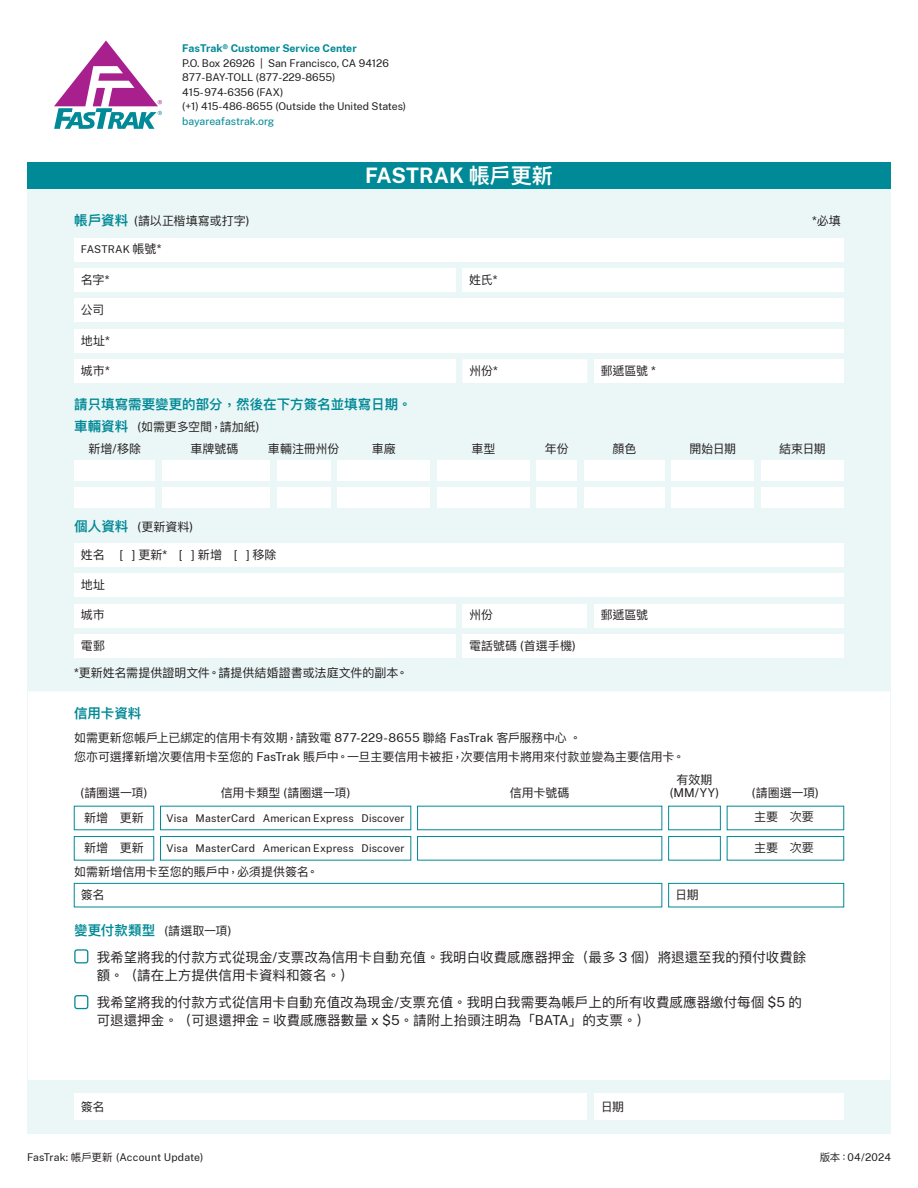
<style>
.page{position:relative;width:918px;height:1188px;background:#fff}
.page>*{position:absolute;margin:0;border:0;box-sizing:border-box;transform-origin:0 0}
.t1{font:700 21px "Public Sans";color:#fff}
.t2{font:13.5px/27px "Ping Fang HK";color:#231f20}
.t3{font:600 13.5px "Ping Fang HK";color:#008996}
.t4{font:12px/18.9px "Ping Fang HK";letter-spacing:-.005em;color:#231f20}
.t5{font:12px "Public Sans";color:#231f20}
.t6{font:10.5px/14.7px "Public Sans";letter-spacing:.005em;color:#231f20}
.t7{font:700 10.5px "Public Sans";color:#008996}
.t8{font:10.5px "Public Sans";letter-spacing:-.005em;color:#008996}
.s1{font-family:"Ping Fang HK";font-weight:600}
.s2{font-weight:600;font-size:13.5px;color:#008996}
.s3{font-family:"Public Sans"}
.s4{font-family:"Ping Fang HK";font-size:12px}
.s5{font-size:12px}
.s6{font-family:"Public Sans";font-weight:400;font-size:12px;color:#231f20}
.s7{font-weight:400;font-size:12px;color:#231f20}
.s8{font-family:"Koz Go Pr 6 N"}
.s9{font-weight:600;color:#008996}
.s10{font-family:"Public Sans";font-size:12px}
.s11{font-family:"Ping Fang HK"}
</style>
<div class="page">
<svg style="left:27px;top:691px;width:864px;height:389px"></svg>
<div style="left:27px;top:189px;width:864px;height:502px;background:#ebf6f6"></div>
<div style="left:462px;top:268px;width:382px;height:24px;background:#fff"></div>
<div style="left:74px;top:268px;width:382px;height:24px;background:#fff"></div>
<div style="left:74px;top:299px;width:770px;height:23px;background:#fff"></div>
<div style="left:74px;top:329px;width:770px;height:23px;background:#fff"></div>
<div style="left:462px;top:359px;width:125px;height:24px;background:#fff"></div>
<div style="left:74px;top:359px;width:382px;height:24px;background:#fff"></div>
<div style="left:594px;top:359px;width:250px;height:24px;background:#fff"></div>
<div style="left:74px;top:238px;width:770px;height:23px;background:#fff"></div>
<div style="left:74px;top:543px;width:770px;height:24px;background:#fff"></div>
<div style="left:74px;top:574px;width:770px;height:23px;background:#fff"></div>
<div style="left:462px;top:604px;width:125px;height:24px;background:#fff"></div>
<div style="left:74px;top:604px;width:382px;height:24px;background:#fff"></div>
<div style="left:594px;top:604px;width:250px;height:24px;background:#fff"></div>
<div style="left:74px;top:634px;width:382px;height:24px;background:#fff"></div>
<div style="left:462px;top:634px;width:382px;height:24px;background:#fff"></div>
<div style="left:27px;top:162px;width:864px;height:27px;background:#008996"></div>
<div style="left:27px;top:1080px;width:864px;height:54px;background:#ebf6f6"></div>
<div style="left:74px;top:1094px;width:513px;height:26px;background:#fff"></div>
<div style="left:594px;top:1094px;width:250px;height:26px;background:#fff"></div>
<svg style="left:54px;top:40px;width:108px;height:89px"></svg>
<div style="left:162px;top:460px;width:108px;height:20px;background:#fff"></div>
<div style="left:277px;top:460px;width:54px;height:20px;background:#fff"></div>
<div style="left:338px;top:460px;width:92px;height:20px;background:#fff"></div>
<div style="left:437px;top:460px;width:93px;height:20px;background:#fff"></div>
<div style="left:537px;top:460px;width:40px;height:20px;background:#fff"></div>
<div style="left:584px;top:460px;width:81px;height:20px;background:#fff"></div>
<div style="left:74px;top:460px;width:81px;height:20px;background:#fff"></div>
<div style="left:761px;top:460px;width:83px;height:20px;background:#fff"></div>
<div style="left:672px;top:460px;width:82px;height:20px;background:#fff"></div>
<div style="left:761px;top:487px;width:83px;height:20px;background:#fff"></div>
<div style="left:672px;top:487px;width:82px;height:20px;background:#fff"></div>
<div style="left:162px;top:487px;width:108px;height:20px;background:#fff"></div>
<div style="left:277px;top:487px;width:54px;height:20px;background:#fff"></div>
<div style="left:338px;top:487px;width:92px;height:20px;background:#fff"></div>
<div style="left:437px;top:487px;width:93px;height:20px;background:#fff"></div>
<div style="left:537px;top:487px;width:40px;height:20px;background:#fff"></div>
<div style="left:584px;top:487px;width:81px;height:20px;background:#fff"></div>
<div style="left:74px;top:487px;width:81px;height:20px;background:#fff"></div>
<div style="left:160px;top:806px;width:251px;height:24px;background:#fff"></div>
<div style="left:417px;top:806px;width:245px;height:24px;background:#fff"></div>
<div style="left:74px;top:883px;width:588px;height:24px;background:#fff;border:1px solid #008996"></div>
<div style="left:668px;top:806px;width:53px;height:24px;background:#fff;border:1px solid #008996"></div>
<div style="left:74px;top:806px;width:80px;height:24px;background:#fff"></div>
<div style="left:727px;top:806px;width:117px;height:24px;background:#fff"></div>
<div style="left:669px;top:883px;width:175px;height:24px;background:#fff"></div>
<div style="left:668px;top:883px;width:176px;height:24px;border:1px solid #008996"></div>
<div style="left:418px;top:837px;width:244px;height:23px;background:#fff"></div>
<div style="left:417px;top:836px;width:245px;height:25px;border:1px solid #008996"></div>
<div style="left:669px;top:837px;width:51px;height:23px;background:#fff"></div>
<div style="left:668px;top:836px;width:53px;height:25px;border:1px solid #008996"></div>
<div style="left:160px;top:837px;width:251px;height:23px;background:#fff"></div>
<div style="left:160px;top:836px;width:251px;height:25px;border:1px solid #008996"></div>
<div style="left:74px;top:837px;width:80px;height:23px;background:#fff"></div>
<div style="left:74px;top:836px;width:80px;height:25px;border:1px solid #008996"></div>
<div style="left:727px;top:836px;width:117px;height:25px;background:#fff;border:1px solid #008996"></div>
<svg style="left:74px;top:949px;width:14px;height:14px"></svg>
<svg style="left:74px;top:995px;width:14px;height:14px"></svg>
<p class="t7" style="left:182px;top:40px;width:176px">FasTrak® Customer Service Center</p>
<p class="t6" style="left:182px;top:55px;width:225px">P.O. Box 26926 | San Francisco, CA 94126<br>877-BAY-TOLL (877-229-8655)<br>415- 974-6356 (FAX)<br>(+1) 415-486-8655 (Outside the United States)</p>
<p class="t8" style="left:182px;top:114px;width:94px">bayareafastrak.org</p>
<h1 class="t1" style="left:365px;top:160px;width:189px">FASTRAK <span class="s1">帳戶更新</span></h1>
<p class="t4" style="left:74px;top:211px;width:177px"><span class="s2">帳戶資料</span> <span class="s3">(</span>請以正楷填寫或打字<span class="s3">)</span></p>
<p class="t4" style="left:812px;top:211px;width:30px"><span class="s3">*</span>必填</p>
<p class="t6" style="left:81px;top:242px;width:82px">FASTRAK <span class="s4">帳號</span><span class="s5">*</span></p>
<p class="t4" style="left:81px;top:270px;width:30px">名字<span class="s3">*</span></p>
<p class="t4" style="left:469px;top:270px;width:30px">姓氏<span class="s3">*</span></p>
<p class="t4" style="left:81px;top:300px;width:25px">公司</p>
<p class="t4" style="left:81px;top:331px;width:30px">地址<span class="s3">*</span></p>
<p class="t4" style="left:81px;top:361px;width:30px">城市<span class="s3">*</span></p>
<p class="t4" style="left:469px;top:361px;width:30px">州份<span class="s3">*</span></p>
<p class="t4" style="left:601px;top:361px;width:57px">郵遞區號 <span class="s3">*</span></p>
<p class="t3" style="left:74px;top:396px;width:339px">請只填寫需要變更的部分，然後在下方簽名並填寫日期。</p>
<p class="t4" style="left:74px;top:417px;width:187px"><span class="s2">車輛資料</span> <span class="s3">(</span>如需更多空間，請加紙<span class="s3">)</span></p>
<p class="t4" style="left:88px;top:439px;width:54px">新增<span class="s3">/</span>移除</p>
<p class="t4" style="left:191px;top:439px;width:49px">車牌號碼</p>
<p class="t4" style="left:268px;top:439px;width:73px">車輛注冊州份</p>
<p class="t4" style="left:372px;top:439px;width:26px">車廠</p>
<p class="t4" style="left:472px;top:439px;width:25px">車型</p>
<p class="t4" style="left:545px;top:439px;width:25px">年份</p>
<p class="t4" style="left:612px;top:439px;width:25px">顏色</p>
<p class="t4" style="left:690px;top:439px;width:48px">開始日期</p>
<p class="t3" style="left:74px;top:518px;width:120px">個人資料 <span class="s6">(</span><span class="s7">更新資料</span><span class="s6">)</span></p>
<p class="t4" style="left:81px;top:545px;width:197px">姓名 <span class="s3">[ ]</span> 更新<span class="s3">* [ ]</span> 新增 <span class="s3">[ ]</span> 移除</p>
<p class="t4" style="left:81px;top:575px;width:26px">地址</p>
<p class="t4" style="left:81px;top:606px;width:25px">城市</p>
<p class="t4" style="left:469px;top:606px;width:25px">州份</p>
<p class="t4" style="left:601px;top:606px;width:49px">郵遞區號</p>
<p class="t4" style="left:81px;top:636px;width:26px">電郵</p>
<p class="t4" style="left:469px;top:636px;width:108px">電話號碼 <span class="s3">(</span>首選手機<span class="s3">)</span></p>
<p class="t4" style="left:74px;top:663px;width:335px"><span class="s3">*</span>更新姓名需提供證明文件。請提供結婚證書或法庭文件的副本。</p>
<p class="t3" style="left:74px;top:705px;width:69px">信用卡資料</p>
<p class="t4" style="left:74px;top:728px;width:612px">如需更新您帳戶上已綁定的信用卡有效期，請致電 <span class="s3">877-229-8655</span> 聯絡 <span class="s3">FasTrak</span> 客戶服務中心。<br>您亦可選擇新增次要信用卡至您的 <span class="s3">FasTrak</span> 賬戶中。一旦主要信用卡被拒，次要信用卡將用來付款並變為主要信用卡。</p>
<p class="t4" style="left:676px;top:770px;width:38px">有效期</p>
<p class="t4" style="left:779px;top:439px;width:48px">結束日期</p>
<p class="t4" style="left:221px;top:784px;width:131px">信用卡類型 <span class="s3">(</span>請圈選一項<span class="s3">)</span></p>
<p class="t4" style="left:510px;top:784px;width:61px">信用卡號碼</p>
<p class="t4" style="left:81px;top:784px;width:68px"><span class="s3">(</span>請圈選一項<span class="s3">)</span></p>
<p class="t5" style="left:670px;top:785px;width:51px">(MM/YY)</p>
<p class="t4" style="left:752px;top:784px;width:68px"><span class="s3">(</span>請圈選一項<span class="s3">)</span></p>
<p class="t4" style="left:754px;top:808px;width:61px">主要 <span class="s8">次要</span></p>
<p class="t4" style="left:84px;top:808px;width:61px">新增 更新</p>
<p class="t4" style="left:84px;top:838px;width:61px">新增 更新</p>
<p class="t4" style="left:754px;top:838px;width:61px">主要 <span class="s8">次要</span></p>
<p class="t4" style="left:675px;top:885px;width:25px">日期</p>
<p class="t2" style="left:97px;top:916px;width:711px;text-indent:-22px"><span class="s9">變更付款類型</span> <span class="s10">(</span><span class="s5">請選取一項</span><span class="s10">)<br></span>我希望將我的付款方式從現金<span class="s3">/</span>支票改為信用卡自動充值。我明白收費感應器押金（最多 <span class="s3">3</span> 個）將退還至我的預付收費餘</p>
<p class="t2" style="left:97px;top:961px;width:707px">額。（請在上方提供信用卡資料和簽名。）<br>我希望將我的付款方式從信用卡自動充值改為現金<span class="s3">/</span>支票充值。我明白我需要為帳戶上的所有收費感應器繳付每個 <span class="s3">$5</span> 的</p>
<p class="t2" style="left:97px;top:1006px;width:555px">可退還押金。（可退還押金 <span class="s3">=</span> 收費感應器數量 <span class="s3">x $5</span>。請附上抬頭注明為「<span class="s3">BATA</span>」的支票。）</p>
<p class="t6" style="left:167px;top:810px;width:240px">Visa MasterCard American Express Discover</p>
<p class="t6" style="left:167px;top:840px;width:240px">Visa MasterCard American Express Discover</p>
<p class="t4" style="left:74px;top:862px;width:246px">如需新增信用卡至您的賬戶中，必須提供簽名。</p>
<p class="t4" style="left:81px;top:885px;width:25px">簽名</p>
<p class="t4" style="left:81px;top:1097px;width:25px">簽名</p>
<p class="t4" style="left:601px;top:1097px;width:25px">日期</p>
<p class="t6" style="left:27px;top:1149px;width:178px">FasTrak: <span class="s11">帳戶更新</span> (Account Update)</p>
<p class="t6" style="left:820px;top:1149px;width:73px"><span class="s11">版本：</span>04/2024</p>
</div>
